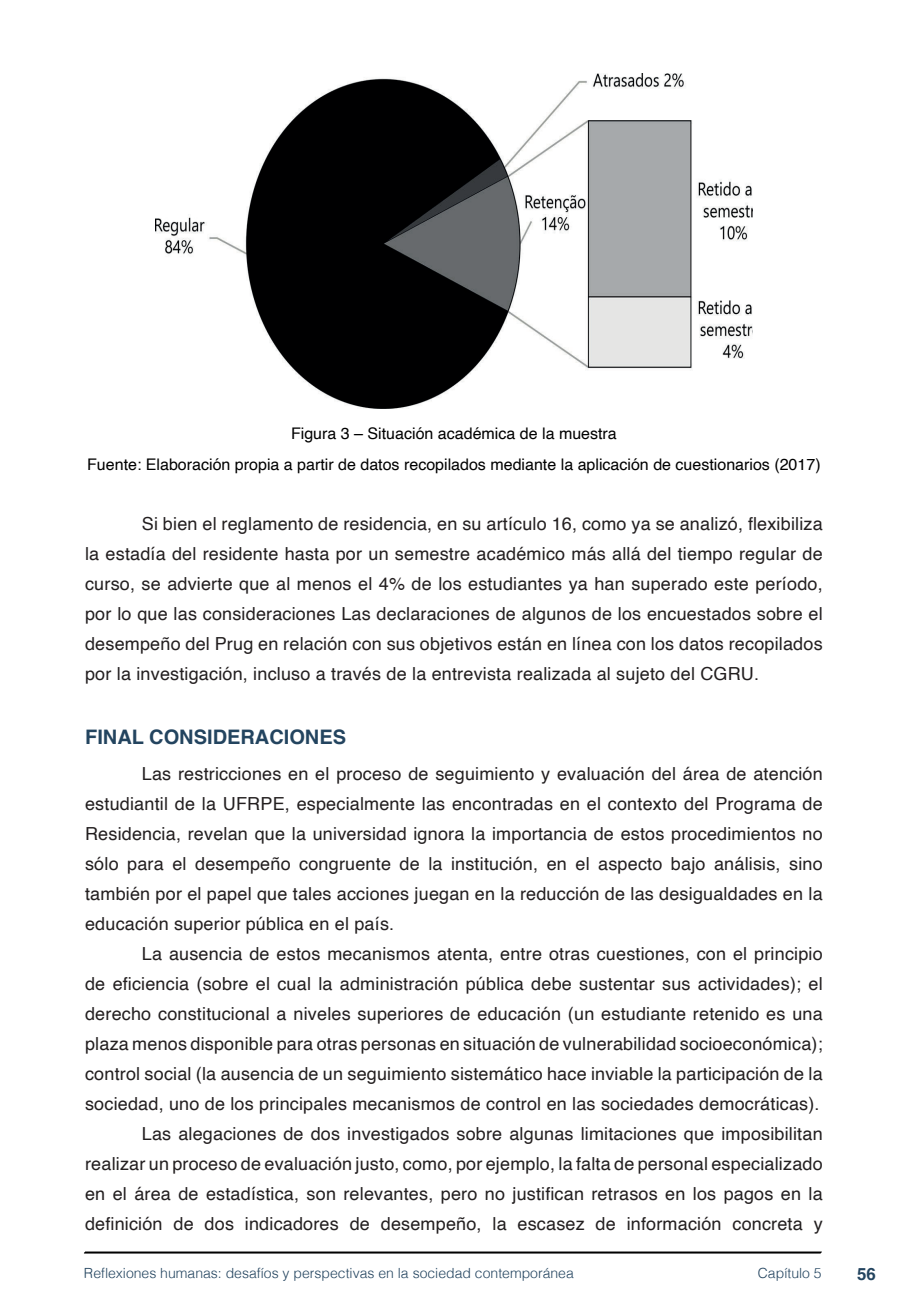
<style>
.page{position:relative;width:908px;height:1304px;background:#fff}
.page>*{position:absolute;margin:0;border:0;box-sizing:border-box;transform-origin:0 0}
.TITULOS{font:700 20px "Helvetica";color:#23445f}
.txt{font:18px/30px "Helvetica";letter-spacing:.01em;color:#231f20;text-align:justify}
.t1{font:700 16.8px "Helvetica";color:#23445f}
.imagens_graf_tab{font:16px "Helvetica";color:#000}
.t2{font:300 14px "Helvetica";color:#23445f}
</style>
<div class="page">
<svg style="left:84px;top:1251px;width:737px;height:3px;background:#515151"></svg>
<img style="left:155px;top:74px;width:597px;height:335px">
<p class="imagens_graf_tab" style="left:291px;top:421px;width:327px">Figura 3 – Situación académica de la muestra</p>
<p class="imagens_graf_tab" style="left:87px;top:452px;width:734px">Fuente: Elaboración propia a partir de datos recopilados mediante la aplicación de cuestionarios (2017)</p>
<p class="txt" style="left:85px;top:509px;width:738px;text-indent:57px">Si bien el reglamento de residencia, en su artículo 16, como ya se analizó, flexibiliza la estadía del residente hasta por un semestre académico más allá del tiempo regular de curso, se advierte que al menos el 4% de los estudiantes ya han superado este período, por lo que las consideraciones Las declaraciones de algunos de los encuestados sobre el desempeño del Prug en relación con sus objetivos están en línea con los datos recopilados por la investigación, incluso a través de la entrevista realizada al sujeto del CGRU.</p>
<p class="TITULOS" style="left:85px;top:725px;width:262px">FINAL CONSIDERACIONES</p>
<p class="txt" style="left:85px;top:759px;width:738px;text-indent:57px">Las restricciones en el proceso de seguimiento y evaluación del área de atención estudiantil de la UFRPE, especialmente las encontradas en el contexto del Programa de Residencia, revelan que la universidad ignora la importancia de estos procedimientos no sólo para el desempeño congruente de la institución, en el aspecto bajo análisis, sino también por el papel que tales acciones juegan en la reducción de las desigualdades en la educación superior pública en el país.</p>
<p class="txt" style="left:85px;top:939px;width:738px;text-indent:57px">La ausencia de estos mecanismos atenta, entre otras cuestiones, con el principio de eficiencia (sobre el cual la administración pública debe sustentar sus actividades); el derecho constitucional a niveles superiores de educación (un estudiante retenido es una plaza menos disponible para otras personas en situación de vulnerabilidad socioeconómica); control social (la ausencia de un seguimiento sistemático hace inviable la participación de la sociedad, uno de los principales mecanismos de control en las sociedades democráticas).</p>
<p class="txt" style="left:85px;top:1119px;width:738px;text-indent:57px">Las alegaciones de dos investigados sobre algunas limitaciones que imposibilitan realizar un proceso de evaluación justo, como, por ejemplo, la falta de personal especializado en el área de estadística, son relevantes, pero no justifican retrasos en los pagos en la definición de dos indicadores de desempeño, la escasez de información concreta y</p>
<p class="t2" style="left:84px;top:1261px;width:491px">Reflexiones humanas: desafíos y perspectivas en la sociedad contemporánea</p>
<p class="t2" style="left:757px;top:1261px;width:65px">Capítulo 5</p>
<p class="t1" style="left:856px;top:1264px;width:20px">56</p>
</div>
